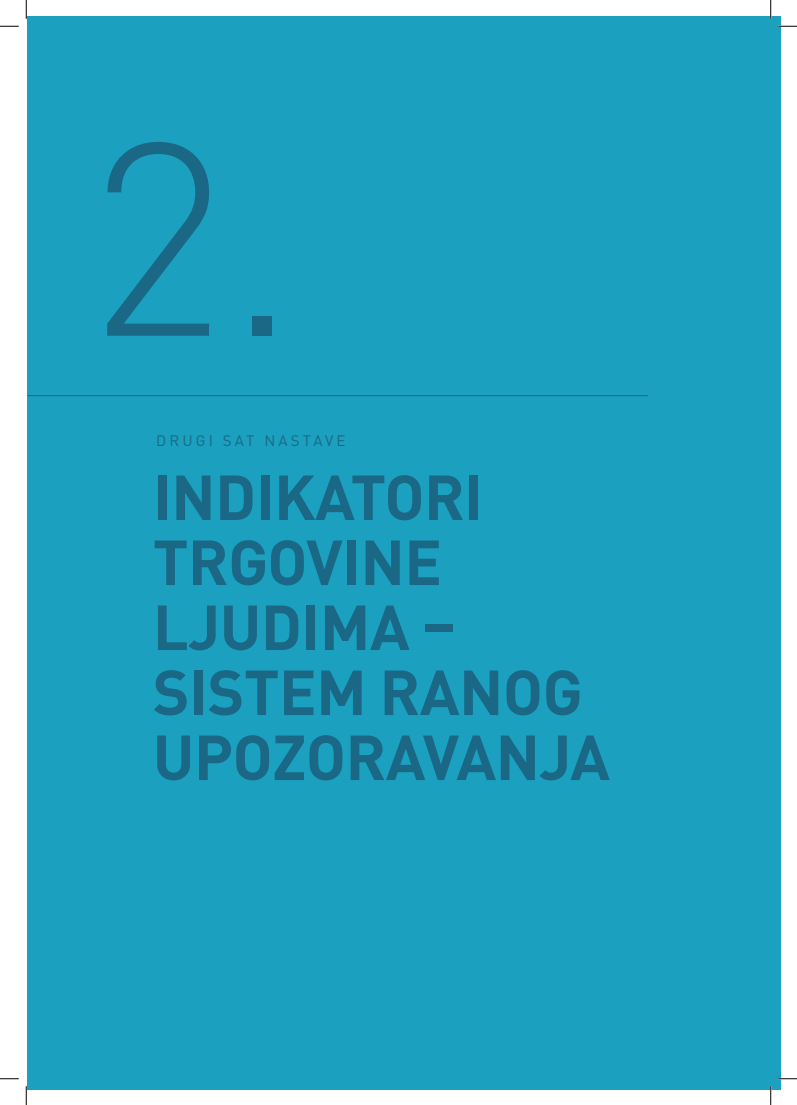
<style>
.page{position:relative;width:797px;height:1105px;background:#fff}
.page>*{position:absolute;margin:0;border:0;box-sizing:border-box;transform-origin:0 0}
.t1{font:300 270px "DIN Pro";color:#1a6886}
.t2{font:700 62.5px/65px "DIN Pro";letter-spacing:-.01em;color:#1a6886}
.t3{font:15px "DIN Pro";color:#1a6886}
</style>
<div class="page">
<div style="left:28px;top:16px;width:753px;height:1073px;background:#1ba0c0"></div>
<hr style="left:28px;top:395px;width:620px;height:1px;background:#1a6886">
<svg style="left:0;top:25px;width:19px;height:2px"></svg>
<svg style="left:778px;top:25px;width:19px;height:2px"></svg>
<svg style="left:0;top:1078px;width:19px;height:1px"></svg>
<svg style="left:778px;top:1078px;width:19px;height:1px"></svg>
<svg style="left:25px;top:0;width:2px;height:19px"></svg>
<svg style="left:25px;top:1086px;width:2px;height:19px"></svg>
<svg style="left:770px;top:0;width:1px;height:19px"></svg>
<svg style="left:770px;top:1086px;width:1px;height:19px"></svg>
<h1 class="t1" style="left:88px;top:55px;width:212px">2.</h1>
<p class="t3" style="left:156px;top:430px;width:12px">DRUGI</p>
<p class="t3" style="left:223px;top:430px;width:68px">sat NASTAV</p>
<p class="t3" style="left:336px;top:430px;width:10px">E</p>
<p class="t2" style="left:153px;top:462px;width:459px">I NDIKATORI<br>TRGOVINE<br>LJUDIMA –<br>SISTEM RANOG<br>UPOZORAVANJA</p>
</div>
